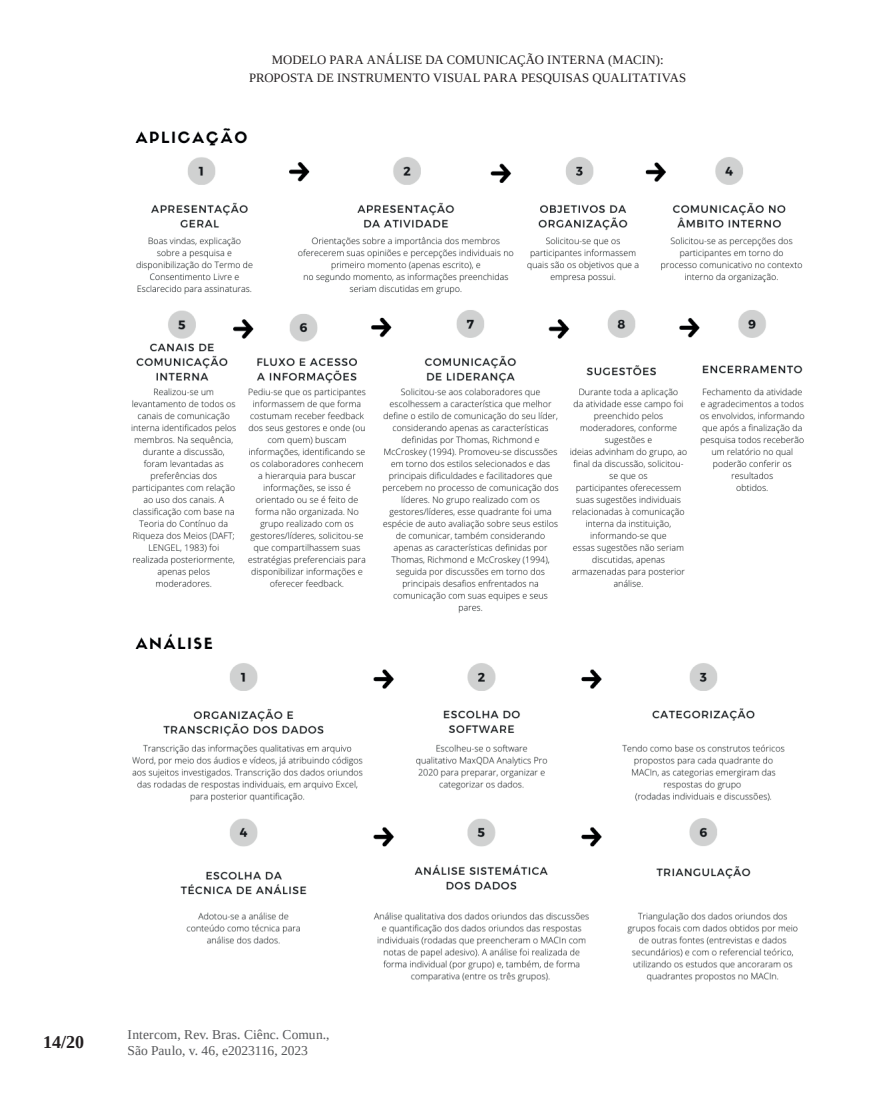
<style>
.page{position:relative;width:893px;height:1106px;background:#fff}
.page>*{position:absolute;margin:0;border:0;box-sizing:border-box;transform-origin:0 0}
.t1{font:700 18px "Liberation Serif";color:#231f20}
.t2{font:13.5px/16.2px "Liberation Serif";color:#57585a}
.t3{font:12.75px/18px "Liberation Serif";letter-spacing:.005em;color:#231f20;text-align:center}
</style>
<div class="page">
<img style="left:131px;top:128px;width:674px;height:485px">
<img style="left:132px;top:633px;width:666px;height:349px">
<p class="t3" style="left:249px;top:51px;width:439px">MODELO PARA ANÁLISE DA COMUNICAÇÃO INTERNA (MACIN):<br>PROPOSTA DE INSTRUMENTO VISUAL PARA PESQUISAS QUALITATIVAS</p>
<h1 class="t1" style="left:43px;top:1030px;width:43px">14/20</h1>
<p class="t2" style="left:128px;top:1026px;width:204px">Intercom, Rev. Bras. Ciênc. Comun.,<br>São Paulo, v. 46, e2023116, 2023</p>
</div>
